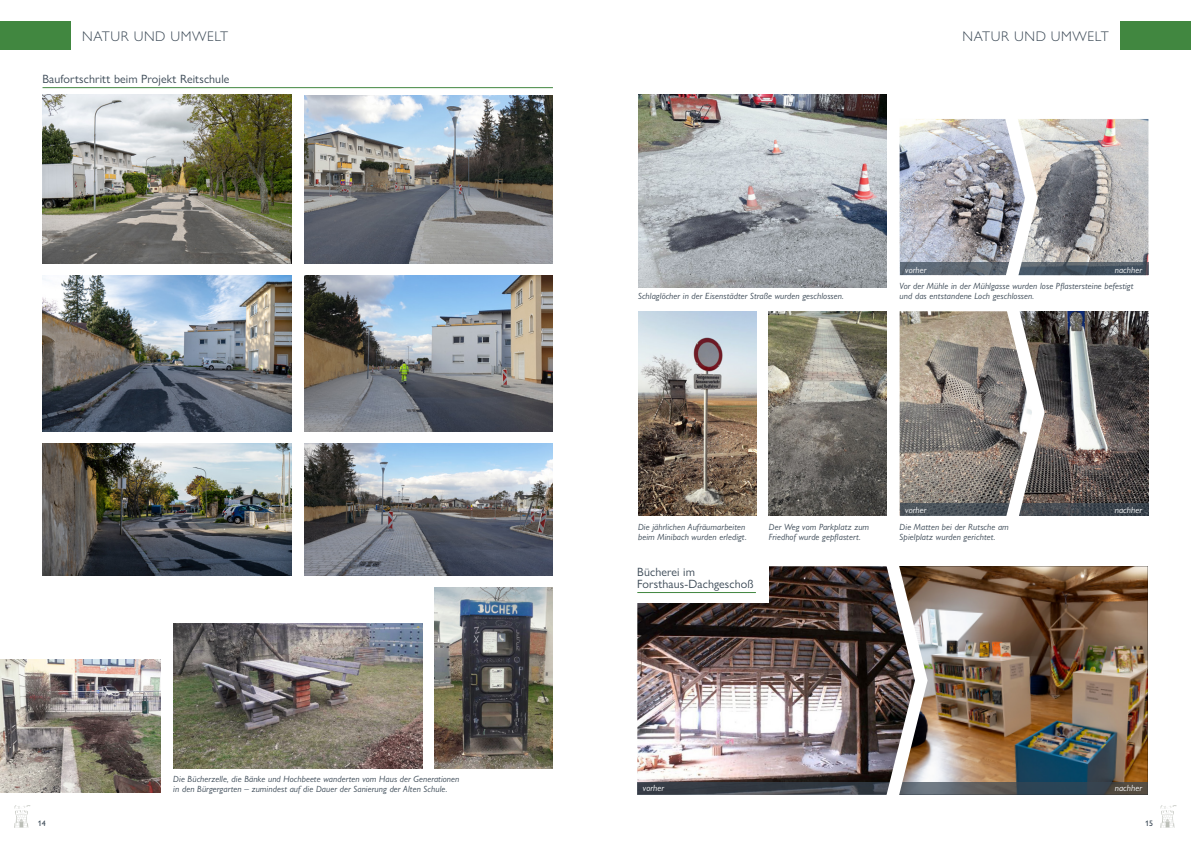
<style>
.page{position:relative;width:1191px;height:842px;background:#fff}
.page>*{position:absolute;margin:0;border:0;box-sizing:border-box;transform-origin:0 0}
.t1{font:300 14px "Gill Sans Nova";letter-spacing:.04em;color:#384653}
.Kern_Kurzmeldung_NAT{font:12px/12px "Gill Sans Nova";letter-spacing:.01em;color:#384653}
.Kern_Bildbeschreibun{font:italic 9px/10px "Gill Sans Nova";letter-spacing:.01em;color:#384653}
.Kern_Bildbeschreibun-2{font:italic 9px "Gill Sans Nova";letter-spacing:.01em;color:#fff}
.t2{font:500 8px "Gill Sans Nova";color:#384653}
</style>
<div class="page">
<img style="left:927px;top:566px;width:220px;height:216px">
<img style="left:637px;top:566px;width:249px;height:216px">
<img style="left:43px;top:95px;width:248px;height:168px">
<img style="left:43px;top:275px;width:248px;height:156px">
<img style="left:43px;top:443px;width:248px;height:133px">
<img style="left:1037px;top:119px;width:111px;height:144px">
<img style="left:1044px;top:311px;width:104px;height:192px">
<img style="left:899px;top:311px;width:104px;height:192px">
<img style="left:899px;top:119px;width:104px;height:144px">
<img style="left:435px;top:588px;width:118px;height:180px">
<img style="left:173px;top:624px;width:249px;height:144px">
<img style="left:0;top:660px;width:161px;height:132px">
<div style="left:626px;top:554px;width:142px;height:48px;background:#fff"></div>
<hr style="left:43px;top:87px;width:510px;height:1px;background:#418740">
<hr style="left:637px;top:592px;width:119px;height:1px;background:#418740">
<svg style="left:637px;top:782px;width:510px;height:13px;background:#424950"></svg>
<img style="left:886px;top:566px;width:41px;height:229px">
<img style="left:638px;top:95px;width:249px;height:192px">
<img style="left:638px;top:311px;width:118px;height:205px">
<img style="left:769px;top:311px;width:118px;height:205px">
<svg style="left:899px;top:503px;width:249px;height:13px;background:#454c54"></svg>
<svg style="left:899px;top:263px;width:249px;height:12px;background:#525d69"></svg>
<svg style="left:1003px;top:311px;width:41px;height:205px"></svg>
<svg style="left:1003px;top:119px;width:34px;height:157px"></svg>
<img style="left:304px;top:95px;width:249px;height:168px">
<img style="left:304px;top:443px;width:249px;height:133px">
<img style="left:304px;top:275px;width:249px;height:156px">
<svg style="left:1160px;top:805px;width:16px;height:23px"></svg>
<svg style="left:14px;top:805px;width:17px;height:23px"></svg>
<div style="left:1120px;top:21px;width:71px;height:29px;background:#418740"></div>
<div style="left:0;top:21px;width:71px;height:29px;background:#418740"></div>
<h1 class="t1" style="left:82px;top:27px;width:148px">NATUR UND UMWELT</h1>
<h1 class="t1" style="left:962px;top:27px;width:148px">NATUR UND UMWELT</h1>
<p class="Kern_Kurzmeldung_NAT" style="left:43px;top:73px;width:188px">Baufortschritt beim Projekt Reitschule</p>
<p class="Kern_Bildbeschreibun" style="left:638px;top:291px;width:207px">Schlaglöcher in der Eisenstädter Straße wurden geschlossen.</p>
<p class="Kern_Bildbeschreibun-2" style="left:905px;top:264px;width:23px">vorher</p>
<p class="Kern_Bildbeschreibun-2" style="left:1114px;top:264px;width:29px">nachher</p>
<p class="Kern_Bildbeschreibun" style="left:899px;top:281px;width:235px">Vor der Mühle in der Mühlgasse wurden lose Pflastersteine befestigt und das entstandene Loch geschlossen.</p>
<p class="Kern_Bildbeschreibun" style="left:638px;top:521px;width:110px">Die jährlichen Aufräumarbeiten beim Minibach wurden erledigt.</p>
<p class="Kern_Kurzmeldung_NAT" style="left:637px;top:566px;width:118px">Bücherei im<br>Forsthaus-Dachgeschoß</p>
<p class="Kern_Bildbeschreibun" style="left:769px;top:521px;width:102px">Der Weg vom Parkplatz zum<br>Friedhof wurde gepflastert.</p>
<p class="Kern_Bildbeschreibun-2" style="left:905px;top:504px;width:23px">vorher</p>
<p class="Kern_Bildbeschreibun" style="left:899px;top:521px;width:111px">Die Matten bei der Rutsche am<br>Spielplatz wurden gerichtet.</p>
<p class="Kern_Bildbeschreibun-2" style="left:1114px;top:504px;width:29px">nachher</p>
<p class="Kern_Bildbeschreibun" style="left:173px;top:774px;width:288px">Die Bücherzelle, die Bänke und Hochbeete wanderten vom Haus der Generationen in den Bürgergarten – zumindest auf die Dauer der Sanierung der Alten Schule.</p>
<p class="Kern_Bildbeschreibun-2" style="left:643px;top:783px;width:23px">vorher</p>
<p class="Kern_Bildbeschreibun-2" style="left:1114px;top:783px;width:29px">nachher</p>
<p class="t2" style="left:38px;top:818px;width:9px">14</p>
<p class="t2" style="left:1145px;top:818px;width:9px">15</p>
</div>
